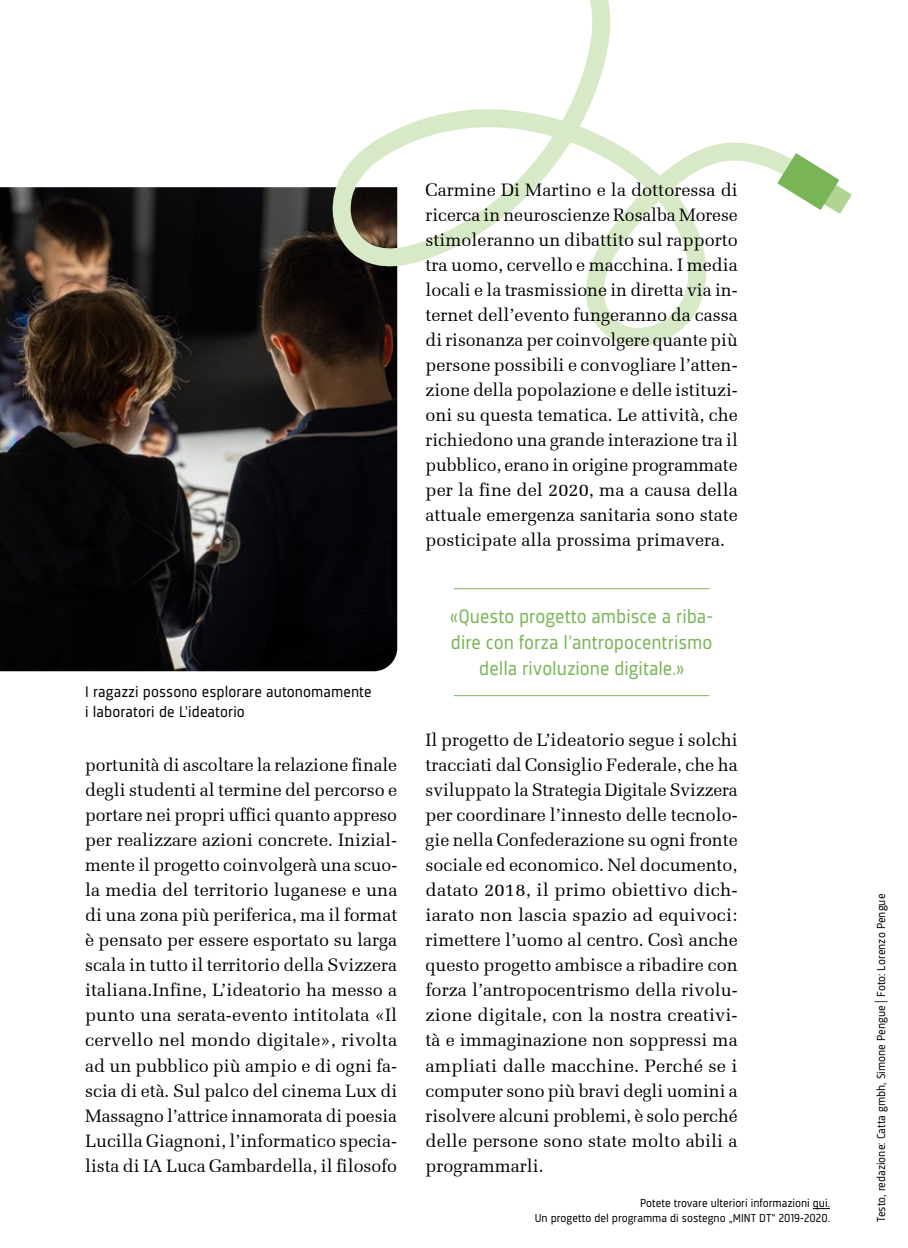
<style>
.page{position:relative;width:908px;height:1248px;background:#fff}
.page>*{position:absolute;margin:0;border:0;box-sizing:border-box;transform-origin:0 0}
.t1{font:20px/26px "Sinews Sans Pro";color:#79b557;text-align:center}
.t2{font:18px/25px "Melior";color:#000;text-align:justify}
.t3{font:16px/19.2px "Sinews Sans Pro";letter-spacing:.005em;color:#000}
.t4{font:12px/14.4px "Sinews Sans Pro";color:#000;text-align:right}
</style>
<div class="page">
<img style="left:0;top:187px;width:397px;height:484px">
<svg style="left:332px;top:0;width:447px;height:346px"></svg>
<svg style="left:777px;top:153px;width:74px;height:60px"></svg>
<svg style="left:812px;top:1208px;width:17px;height:1px"></svg>
<hr style="left:454px;top:588px;width:255px;height:1px;background:#79b557">
<hr style="left:454px;top:695px;width:255px;height:1px;background:#79b557">
<p class="t3" style="left:85px;top:682px;width:288px">I ragazzi possono esplorare autonomamente i laboratori de L’ideatorio</p>
<p class="t2" style="left:85px;top:752px;width:314px">portunità di ascoltare la relazione finale degli studenti al termine del percorso e portare nei propri uffici quanto appreso per realizzare azioni concrete. Inizial&shy;mente il progetto coinvolgerà una scuo&shy;la media del territorio luganese e una di una zona più periferica, ma il format è pensato per essere esportato su larga scala in tutto il territorio della Svizzera italiana.Infine, L’ideatorio ha messo a punto una serata-evento intitolata «Il cervello nel mondo digitale», rivolta ad un pubblico più ampio e di ogni fa&shy;scia di età. Sul palco del cinema Lux di Massagno l’attrice innamorata di poesia Lucilla Giagnoni, l’informatico specia&shy;lista di IA Luca Gambardella, il filosofo</p>
<p class="t2" style="left:425px;top:177px;width:314px">Carmine Di Martino e la dottoressa di ricerca in neuroscienze Rosalba Morese stimoleranno un dibattito sul rapporto tra uomo, cervello e macchina. I media locali e la trasmissione in diretta via in&shy;ternet dell’evento fungeranno da cassa di risonanza per coinvolgere quante più persone possibili e convogliare l’atten&shy;zione della popolazione e delle istituzi&shy;oni su questa tematica. Le attività, che richiedono una grande interazione tra il pubblico, erano in origine programmate per la fine del 2020, ma a causa della attuale emergenza sanitaria sono state posticipate alla prossima primavera.</p>
<p class="t1" style="left:450px;top:603px;width:264px">«Questo progetto ambisce a riba&shy;dire con forza l’antropocentrismo della rivoluzione digitale.»</p>
<p class="t2" style="left:425px;top:727px;width:313px">Il progetto de L’ideatorio segue i solchi tracciati dal Consiglio Federale, che ha sviluppato la Strategia Digitale Svizzera per coordinare l’innesto delle tecnolo&shy;gie nella Confederazione su ogni fronte sociale ed economico. Nel documento, datato 2018, il primo obiettivo dich&shy;iarato non lascia spazio ad equivoci: rimettere l’uomo al centro. Così anche questo progetto ambisce a ribadire con forza l’antropocentrismo della rivolu&shy;zione digitale, con la nostra creativi&shy;tà e immaginazione non soppressi ma ampliati dalle macchine. Perché se i computer sono più bravi degli uomini a risolvere alcuni problemi, è solo perché delle persone sono state molto abili a programmarli.</p>
<p class="t4" style="left:534px;top:1195px;width:296px">Potete trovare ulteriori informazioni qui.<br>Un progetto del programma di sostegno „MINT DT“ 2019-2020.</p>
<p class="t4" style="left:873px;top:1221px;width:329px;rotate:-90deg">Testo, redazione: Catta gmbh, Simone Pengue | Foto: Lorenzo Pengue</p>
</div>
